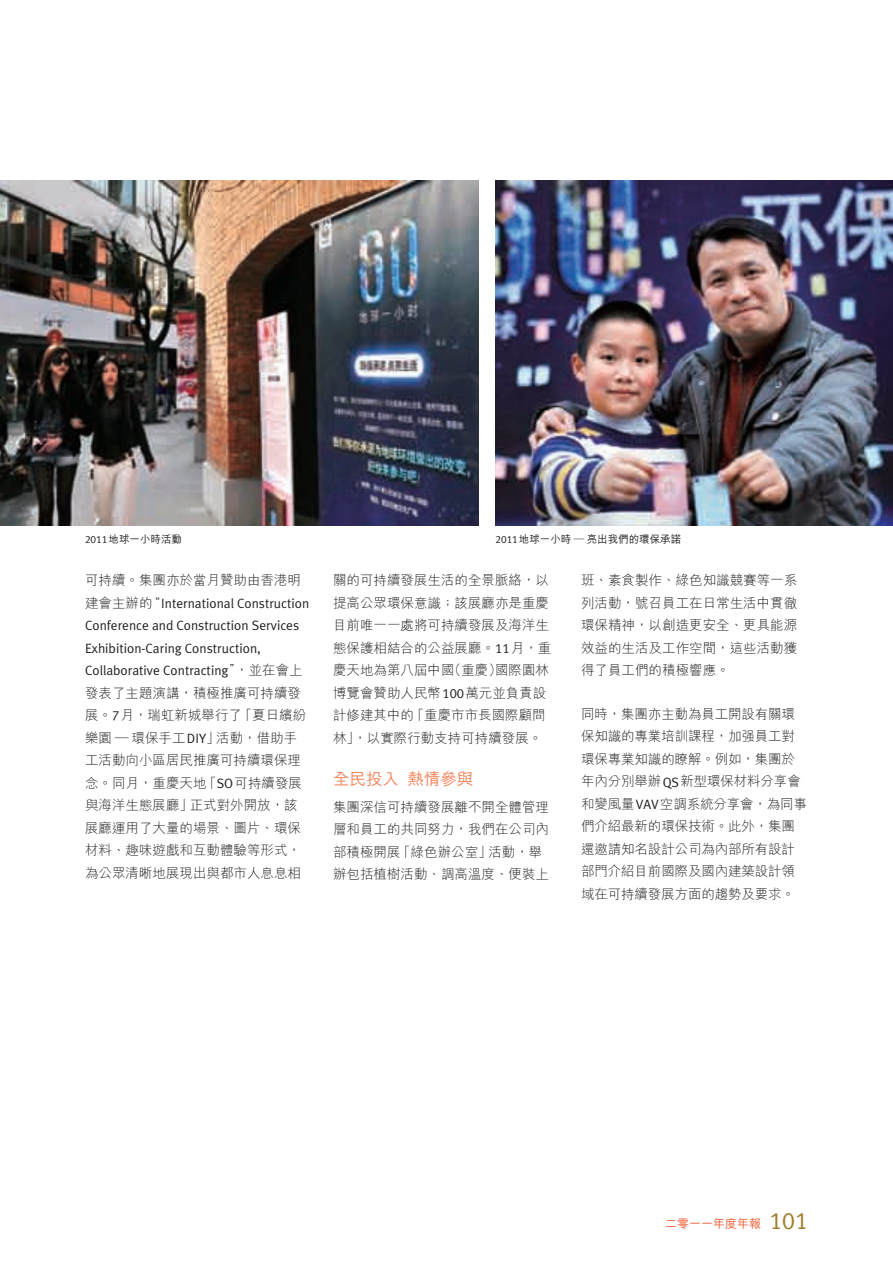
<style>
.page{position:relative;width:893px;height:1263px;background:#fff}
.page>*{position:absolute;margin:0;border:0;box-sizing:border-box;transform-origin:0 0}
.t1{font:500 16.5px "M Hei HK";color:#f5835a}
.t2{font:300 13.5px/22.5px "M Hei HK";color:#231f20}
.t3{font:13.5px/22.5px "New Meta Plu Nor Rom";color:#231f20}
.t4{font:500 12px "M Hei HK";color:#f1592f}
.t5{font:500 10.5px "M Hei HK";color:#231f20}
.s1{font-family:"New Meta Plu Nor Rom";font-weight:400}
.s2{font-family:"M Hei HK";font-weight:300}
.s3{font-family:"New Meta Plu Nor Rom";font-weight:400;font-size:24px;color:#a27e2d}
</style>
<div class="page">
<img style="left:495px;top:181px;width:398px;height:344px">
<img style="left:0;top:181px;width:478px;height:344px">
<p class="t5" style="left:85px;top:531px;width:99px"><span class="s1">2011</span>地球一小時活動</p>
<p class="t2" style="left:85px;top:568px;width:217px">可持續。集團亦於當月贊助由香港明</p>
<p class="t3" style="left:85px;top:592px;width:226px"><span class="s2">建會主辦的“</span>International Construction Conference and Construction Services Exhibition-Caring Construction, Collaborative Contracting<span class="s2">”，並在會上</span></p>
<p class="t2" style="left:85px;top:681px;width:223px">發表了主題演講，積極推廣可持續發展。<span class="s1">7</span>月，瑞虹新城舉行了「夏日繽紛樂園 — 環保手工<span class="s1">DIY</span>」活動，借助手工活動向小區居民推廣可持續環保理念。同月，重慶天地「<span class="s1">SO</span>可持續發展與海洋生態展廳」正式對外開放，該展廳運用了大量的場景、圖片、環保材料、趣味遊戲和互動體驗等形式，為公眾清晰地展現出與都市人息息相</p>
<p class="t5" style="left:495px;top:531px;width:187px"><span class="s1">2011</span>地球一小時 — 亮出我們的環保承諾</p>
<p class="t2" style="left:333px;top:568px;width:220px">關的可持續發展生活的全景脈絡，以提高公眾環保意識；該展廳亦是重慶目前唯一一處將可持續發展及海洋生態保護相結合的公益展廳。<span class="s1">11</span>月，重慶天地為第八屆中國（重慶）國際園林博覽會贊助人民幣<span class="s1">100</span>萬元並負責設計修建其中的「重慶市市長國際顧問林」，以實際行動支持可持續發展。</p>
<p class="t1" style="left:333px;top:767px;width:142px">全民投入熱情參與</p>
<p class="t2" style="left:333px;top:795px;width:218px">集團深信可持續發展離不開全體管理層和員工的共同努力，我們在公司內部積極開展「綠色辦公室」活動，舉辦包括植樹活動、調高溫度、便裝上</p>
<p class="t2" style="left:581px;top:568px;width:217px;text-align:justify">班、素食製作、綠色知識競賽等一系列活動，號召員工在日常生活中貫徹環保精神，以創造更安全、更具能源效益的生活及工作空間，這些活動獲得了員工們的積極響應。</p>
<p class="t2" style="left:581px;top:702px;width:227px">同時，集團亦主動為員工開設有關環保知識的專業培訓課程，加强員工對環保專業知識的瞭解。例如，集團於年內分別舉辦<span class="s1">QS</span>新型環保材料分享會和變風量<span class="s1">VAV</span>空調系統分享會，為同事們介紹最新的環保技術。此外，集團還邀請知名設計公司為內部所有設計部門介紹目前國際及國內建築設計領域在可持續發展方面的趨勢及要求。</p>
<p class="t4" style="left:665px;top:1215px;width:144px">二零一一年度年報 <span class="s3">101</span></p>
</div>
